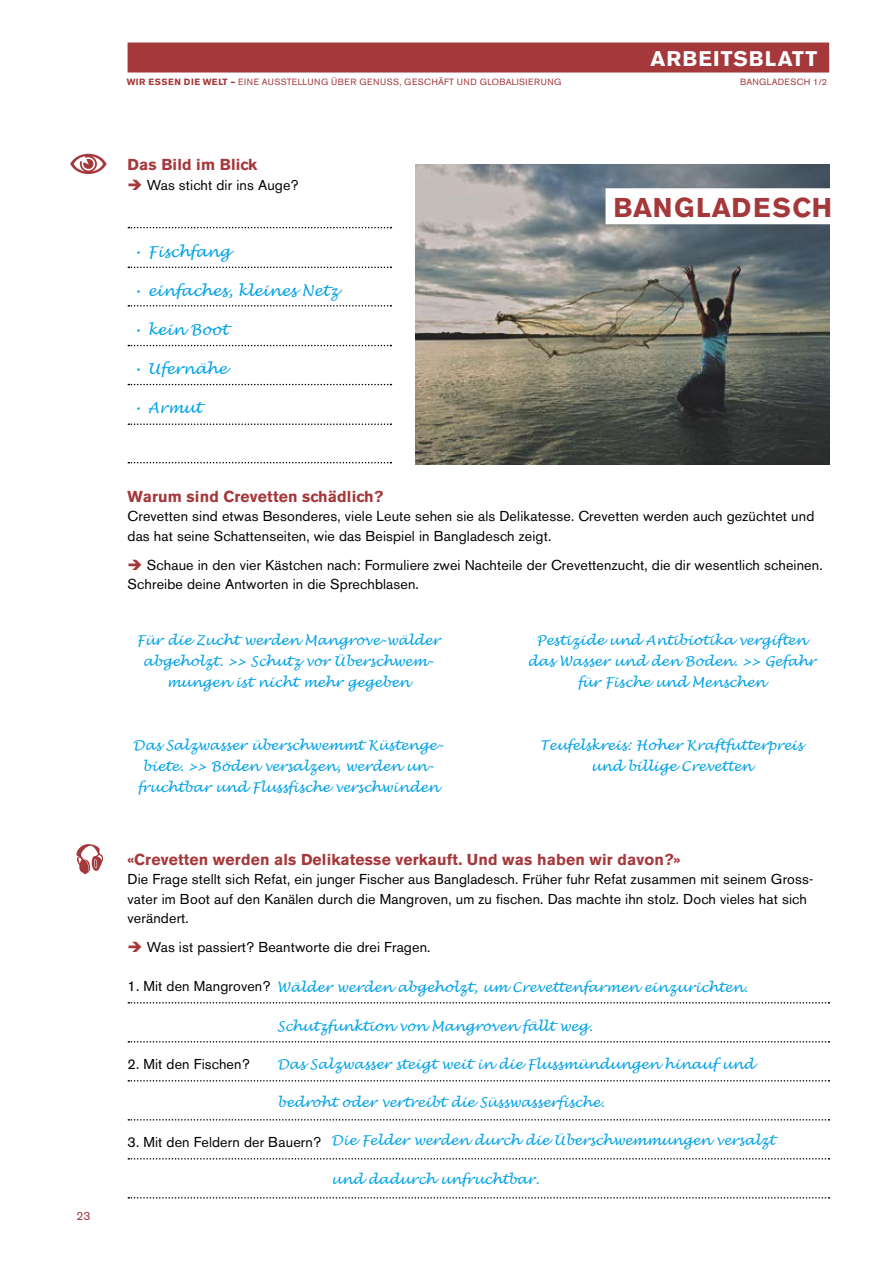
<style>
.page{position:relative;width:893px;height:1263px;background:#fff}
.page>*{position:absolute;margin:0;border:0;box-sizing:border-box;transform-origin:0 0}
.t1{font:700 27px "Akzidenz Grotesk BE";letter-spacing:.04em;color:#a4383b}
.t2{font:700 21px "Akzidenz Grotesk BE";letter-spacing:.05em;color:#fff}
.t3{font:700 15.75px "Akzidenz Grotesk BE";letter-spacing:.01em;color:#a4383b}
.t4{font:italic 15px "Lucida Handwriting";color:#00a2e6}
.t5{font:14.25px/19.5px "Akzidenz Grotesk BE";letter-spacing:.01em;color:#000}
.t6{font:italic 13.5px/21px "Lucida Handwriting";color:#00a2e6;text-align:center}
.t7{font:12px "Akzidenz Grotesk BE";color:#a4383b}
.t8{font:9px "Akzidenz Grotesk BE";letter-spacing:.04em;color:#a4383b}
.s1{font-weight:700}
.s2{color:#a4383b}
</style>
<div class="page">
<svg style="left:128px;top:1002px;width:701px;height:1px"></svg>
<svg style="left:128px;top:1041px;width:701px;height:1px"></svg>
<svg style="left:128px;top:1080px;width:701px;height:1px"></svg>
<svg style="left:128px;top:1119px;width:701px;height:1px"></svg>
<svg style="left:128px;top:1158px;width:701px;height:1px"></svg>
<svg style="left:128px;top:1197px;width:701px;height:1px"></svg>
<img style="left:415px;top:164px;width:414px;height:301px">
<div style="left:128px;top:43px;width:701px;height:30px;background:#a4383b"></div>
<svg style="left:128px;top:227px;width:263px;height:1px"></svg>
<svg style="left:128px;top:384px;width:263px;height:1px"></svg>
<svg style="left:128px;top:267px;width:263px;height:1px"></svg>
<svg style="left:128px;top:423px;width:263px;height:2px"></svg>
<svg style="left:128px;top:305px;width:263px;height:2px"></svg>
<svg style="left:128px;top:462px;width:263px;height:1px"></svg>
<svg style="left:128px;top:345px;width:263px;height:1px"></svg>
<div style="left:605px;top:188px;width:236px;height:36px;background:#fff"></div>
<svg style="left:77px;top:844px;width:26px;height:30px"></svg>
<svg style="left:70px;top:154px;width:37px;height:20px"></svg>
<p class="t7" style="left:77px;top:1209px;width:15px">23</p>
<h2 class="t2" style="left:651px;top:46px;width:168px">ARBEITSBLATT</h2>
<p class="t8" style="left:127px;top:77px;width:436px"><span class="s1">WIR ESSEN DIE WELT –</span> EINE AUSSTELLUNG ÜBER GENUSS, GESCHÄFT UND GLOBALISIERUNG</p>
<p class="t8" style="left:740px;top:77px;width:89px">BANGLADESCH 1/2</p>
<p class="t3" style="left:128px;top:155px;width:131px">Das Bild im Blick</p>
<p class="t5" style="left:128px;top:175px;width:173px"><span class="s2">➔</span> Was sticht dir ins Auge?</p>
<p class="t4" style="left:133px;top:243px;width:99px">• Fischfang</p>
<p class="t4" style="left:133px;top:282px;width:207px">• einfaches, kleines Netz</p>
<p class="t4" style="left:133px;top:321px;width:97px">• kein Boot</p>
<p class="t4" style="left:133px;top:360px;width:96px">• Ufernähe</p>
<p class="t4" style="left:133px;top:399px;width:71px">• Armut</p>
<h1 class="t1" style="left:614px;top:192px;width:220px">BANGLADESCH</h1>
<p class="t3" style="left:128px;top:487px;width:257px">Warum sind Crevetten schädlich?</p>
<p class="t5" style="left:128px;top:506px;width:688px">Crevetten sind etwas Besonderes, viele Leute sehen sie als Delikatesse. Crevetten werden auch gezüchtet und das hat seine Schattenseiten, wie das Beispiel in Bangladesch zeigt.</p>
<p class="t5" style="left:128px;top:555px;width:697px"><span class="s2">➔</span> Schaue in den vier Kästchen nach: Formuliere zwei Nachteile der Crevettenzucht, die dir wesentlich scheinen.<br>Schreibe deine Antworten in die Sprechblasen.</p>
<p class="t6" style="left:136px;top:630px;width:305px">Für die Zucht werden Mangrove-wälder abgeholzt. &gt;&gt; Schutz vor Überschwem&shy;mungen ist nicht mehr gegeben</p>
<p class="t6" style="left:133px;top:735px;width:312px">Das Salzwasser überschwemmt Küstenge&shy;biete. &gt;&gt; Böden versalzen, werden un&shy;fruchtbar und Flussfische verschwinden</p>
<p class="t6" style="left:527px;top:630px;width:290px">Pestizide und Antibiotika vergiften das Wasser und den Boden. &gt;&gt; Gefahr für Fische und Menschen</p>
<p class="t6" style="left:540px;top:735px;width:265px">Teufelskreis: Hoher Kraftfutterpreis und billige Crevetten</p>
<p class="t3" style="left:128px;top:850px;width:554px">«Crevetten werden als Delikatesse verkauft. Und was haben wir davon?»</p>
<p class="t5" style="left:128px;top:869px;width:687px">Die Frage stellt sich Refat, ein junger Fischer aus Bangladesch. Früher fuhr Refat zusammen mit seinem Gross&shy;vater im Boot auf den Kanälen durch die Mangroven, um zu fischen. Das machte ihn stolz. Doch vieles hat sich verändert.</p>
<p class="t5" style="left:128px;top:938px;width:304px"><span class="s2">➔</span> Was ist passiert? Beantworte die drei Fragen.</p>
<p class="t5" style="left:128px;top:977px;width:144px">1. Mit den Mangroven?</p>
<p class="t6" style="left:277px;top:977px;width:472px">Wälder werden abgeholzt, um Crevettenfarmen einzurichten.</p>
<p class="t6" style="left:277px;top:1016px;width:317px">Schutzfunktion von Mangroven fällt weg.</p>
<p class="t6" style="left:277px;top:1054px;width:478px">Das Salzwasser steigt weit in die Flussmündungen hinauf und</p>
<p class="t6" style="left:277px;top:1092px;width:329px">bedroht oder vertreibt die Süsswasserfische.</p>
<p class="t6" style="left:331px;top:1130px;width:445px">Die Felder werden durch die Überschwemmungen versalzt</p>
<p class="t6" style="left:331px;top:1169px;width:210px">und dadurch unfruchtbar.</p>
<p class="t5" style="left:128px;top:1055px;width:124px">2. Mit den Fischen?</p>
<p class="t5" style="left:128px;top:1133px;width:195px">3. Mit den Feldern der Bauern?</p>
</div>
